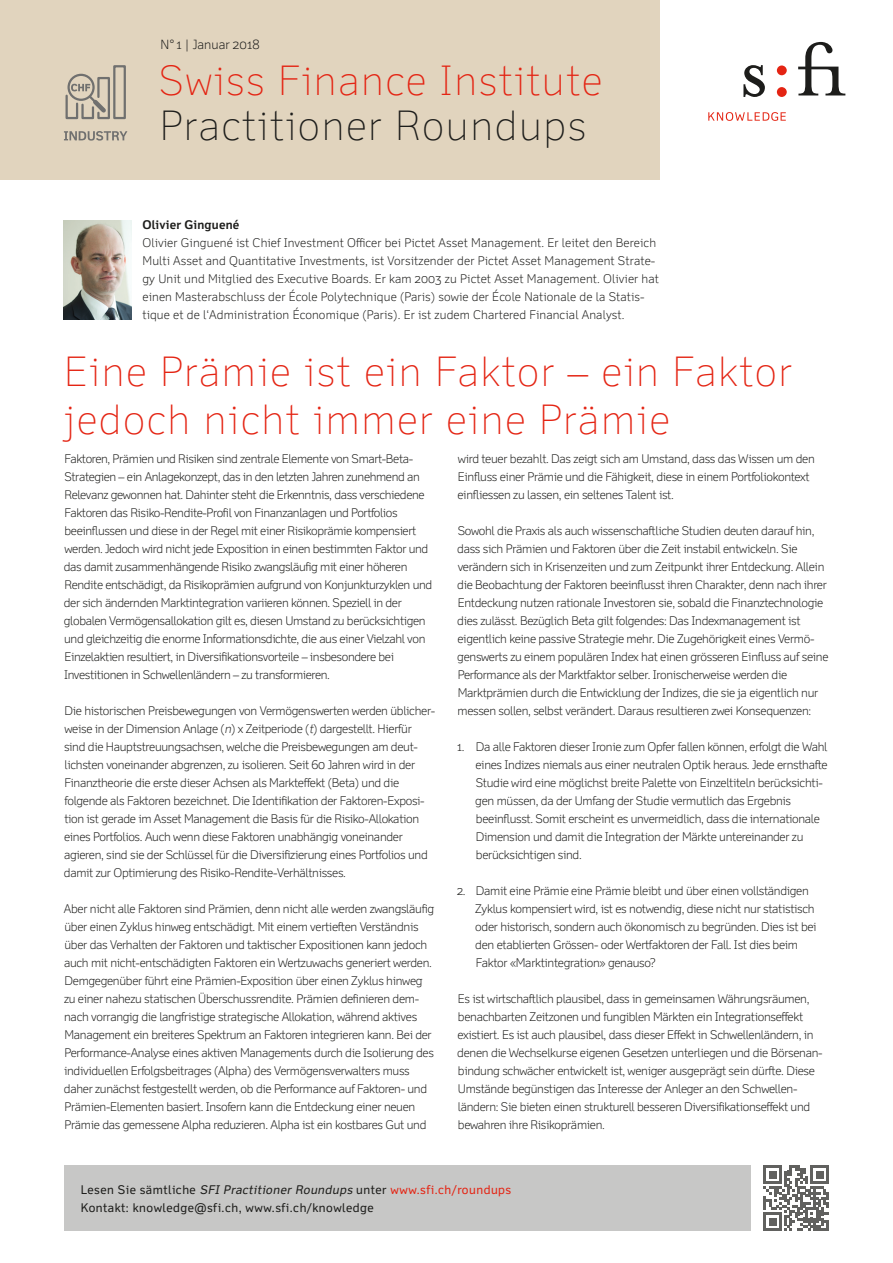
<style>
.page{position:relative;width:893px;height:1263px;background:#fff}
.page>*{position:absolute;margin:0;border:0;box-sizing:border-box;transform-origin:0 0}
.Main_Title{font:100 40.5px/48.2px "Felbridge Pro";letter-spacing:.04em;color:#e42413}
.Cover_Title{font:100 40.5px/45px "Felbridge Pro";letter-spacing:.04em;color:#e42413}
.Kolumne{font:300 12.75px "Felbridge Pro";color:#1d1d1b}
.Copy{font:300 12px/18px "Felbridge Pro";letter-spacing:-.025em;color:#1d1d1b}
.Copy-2{font:300 12px/18px "Felbridge Pro";letter-spacing:.01em;color:#1d1d1b}
.t1{font:12px/18px "Felbridge Pro";letter-spacing:.04em;color:#1d1d1b}
.s1{color:#1d1d1b}
.s2{font-weight:700}
.s3{font-style:italic}
.s4{color:#e42413}
</style>
<div class="page">
<div style="left:777px;top:65px;width:10px;height:10px;background:#e42413;border-radius:50%"></div>
<div style="left:777px;top:87px;width:10px;height:10px;background:#e42413;border-radius:50%"></div>
<svg style="left:743px;top:65px;width:22px;height:32px"></svg>
<svg style="left:798px;top:42px;width:47px;height:53px"></svg>
<svg style="left:708px;top:112px;width:78px;height:9px"></svg>
<div style="left:0;top:0;width:659px;height:179px;background:#e1d4be"></div>
<img style="left:64px;top:221px;width:68px;height:98px">
<div style="left:64px;top:1165px;width:686px;height:66px;background:#c7c7c6"></div>
<svg style="left:763px;top:1165px;width:66px;height:66px"></svg>
<svg style="left:64px;top:131px;width:63px;height:10px"></svg>
<div style="left:113px;top:65px;width:13px;height:54px;border:2px solid #70706f"></div>
<div style="left:67px;top:74px;width:28px;height:27px;border:2px solid #70706f;border-radius:50%"></div>
<svg style="left:65px;top:76px;width:45px;height:44px"></svg>
<p class="Kolumne" style="left:161px;top:37px;width:101px">N° 1 | Januar 2018</p>
<p class="Cover_Title" style="left:159px;top:58px;width:445px">Swiss Finance Institute<br><span class="s1">Practitioner Roundups</span></p>
<p class="Copy-2" style="left:142px;top:216px;width:518px"><span class="s2">Olivier Ginguené<br></span>Olivier Ginguené ist Chief Investment Officer bei Pictet Asset Management. Er leitet den Bereich Multi Asset and Quantitative Investments, ist Vorsitzender der Pictet Asset Management Strate&shy;gy Unit und Mitglied des Executive Boards. Er kam 2003 zu Pictet Asset Management. Olivier hat einen Masterabschluss der École Polytechnique (Paris) sowie der École Nationale de la Statis&shy;tique et de l‘Administration Économique (Paris). Er ist zudem Chartered Financial Analyst.</p>
<p class="Main_Title" style="left:64px;top:347px;width:729px">Eine Prämie ist ein Faktor – ein Faktor jedoch nicht immer eine Prämie</p>
<p class="Copy" style="left:64px;top:450px;width:370px">Faktoren, Prämien und Risiken sind zentrale Elemente von Smart-Beta-Strategien – ein Anlagekonzept, das in den letzten Jahren zunehmend an Relevanz gewonnen hat. Dahinter steht die Erkenntnis, dass verschiedene Faktoren das Risiko-Rendite-Profil von Finanzanlagen und Portfolios beeinflussen und diese in der Regel mit einer Risikoprämie kompensiert werden. Jedoch wird nicht jede Exposition in einen bestimmten Faktor und das damit zusammenhängende Risiko zwangsläufig mit einer höheren Rendite entschädigt, da Risikoprämien aufgrund von Konjunkturzyklen und der sich ändernden Marktintegration variieren können. Speziell in der globalen Vermögensallokation gilt es, diesen Umstand zu berücksichtigen und gleichzeitig die enorme Informationsdichte, die aus einer Vielzahl von Einzelaktien resultiert, in Diversifikationsvorteile – insbesondere bei Investitionen in Schwellenländern – zu transformieren.</p>
<p class="Copy" style="left:64px;top:702px;width:373px">Die historischen Preisbewegungen von Vermögenswerten werden üblicher&shy;weise in der Dimension Anlage (<span class="s3">n</span>) x Zeitperiode (<span class="s3">t</span>) dargestellt. Hierfür sind die Hauptstreuungsachsen, welche die Preisbewegungen am deut&shy;lichsten voneinander abgrenzen, zu isolieren. Seit 60 Jahren wird in der Finanztheorie die erste dieser Achsen als Markteffekt (Beta) und die folgende als Faktoren bezeichnet. Die Identifikation der Faktoren-Exposi&shy;tion ist gerade im Asset Management die Basis für die Risiko-Allokation eines Portfolios. Auch wenn diese Faktoren unabhängig voneinander agieren, sind sie der Schlüssel für die Diversifizierung eines Portfolios und damit zur Optimierung des Risiko-Rendite-Verhältnisses.</p>
<p class="Copy" style="left:64px;top:900px;width:372px">Aber nicht alle Faktoren sind Prämien, denn nicht alle werden zwangsläufig über einen Zyklus hinweg entschädigt. Mit einem vertieften Verständnis über das Verhalten der Faktoren und taktischer Expositionen kann jedoch auch mit nicht-entschädigten Faktoren ein Wertzuwachs generiert werden.<br>Demgegenüber führt eine Prämien-Exposition über einen Zyklus hinweg zu einer nahezu statischen Überschussrendite. Prämien definieren dem&shy;nach vorrangig die langfristige strategische Allokation, während aktives Management ein breiteres Spektrum an Faktoren integrieren kann. Bei der Performance-Analyse eines aktiven Managements durch die Isolierung des individuellen Erfolgsbeitrages (Alpha) des Vermögensverwalters muss daher zunächst festgestellt werden, ob die Performance auf Faktoren- und Prämien-Elementen basiert. Insofern kann die Entdeckung einer neuen Prämie das gemessene Alpha reduzieren. Alpha ist ein kostbares Gut und</p>
<p class="Copy" style="left:457px;top:450px;width:359px">wird teuer bezahlt. Das zeigt sich am Umstand, dass das Wissen um den<br>Einfluss einer Prämie und die Fähigkeit, diese in einem Portfoliokontext einfliessen zu lassen, ein seltenes Talent ist.</p>
<p class="Copy" style="left:457px;top:522px;width:373px">Sowohl die Praxis als auch wissenschaftliche Studien deuten darauf hin, dass sich Prämien und Faktoren über die Zeit instabil entwickeln. Sie verändern sich in Krisenzeiten und zum Zeitpunkt ihrer Entdeckung. Allein die Beobachtung der Faktoren beeinflusst ihren Charakter, denn nach ihrer Entdeckung nutzen rationale Investoren sie, sobald die Finanztechnologie dies zulässt. Bezüglich Beta gilt folgendes: Das Indexmanagement ist eigentlich keine passive Strategie mehr. Die Zugehörigkeit eines Vermö&shy;genswerts zu einem populären Index hat einen grösseren Einfluss auf seine Performance als der Marktfaktor selber. Ironischerweise werden die Marktprämien durch die Entwicklung der Indizes, die sie ja eigentlich nur messen sollen, selbst verändert. Daraus resultieren zwei Konsequenzen:</p>
<p class="Copy" style="left:475px;top:738px;width:354px;text-indent:-19px">1. Da alle Faktoren dieser Ironie zum Opfer fallen können, erfolgt die Wahl eines Indizes niemals aus einer neutralen Optik heraus. Jede ernsthafte Studie wird eine möglichst breite Palette von Einzeltiteln berücksichti&shy;gen müssen, da der Umfang der Studie vermutlich das Ergebnis beeinflusst. Somit erscheint es unvermeidlich, dass die internationale Dimension und damit die Integration der Märkte untereinander zu berücksichtigen sind.</p>
<p class="Copy" style="left:475px;top:882px;width:343px;text-indent:-18px">2. Damit eine Prämie eine Prämie bleibt und über einen vollständigen Zyklus kompensiert wird, ist es notwendig, diese nicht nur statistisch oder historisch, sondern auch ökonomisch zu begründen. Dies ist bei den etablierten Grössen- oder Wertfaktoren der Fall. Ist dies beim Faktor «Marktintegration» genauso?</p>
<p class="Copy" style="left:457px;top:990px;width:367px">Es ist wirtschaftlich plausibel, dass in gemeinsamen Währungsräumen, benachbarten Zeitzonen und fungiblen Märkten ein Integrationseffekt existiert. Es ist auch plausibel, dass dieser Effekt in Schwellenländern, in denen die Wechselkurse eigenen Gesetzen unterliegen und die Börsenan&shy;bindung schwächer entwickelt ist, weniger ausgeprägt sein dürfte. Diese Umstände begünstigen das Interesse der Anleger an den Schwellen&shy;ländern: Sie bieten einen strukturell besseren Diversifikationseffekt und bewahren ihre Risikoprämien.</p>
<p class="t1" style="left:81px;top:1180px;width:432px">Lesen Sie sämtliche <span class="s3">SFI Practitioner Roundups</span> unter <span class="s4">www.sfi.ch/roundups<br></span>Kontakt: knowledge@sfi.ch, www.sfi.ch/knowledge</p>
</div>
